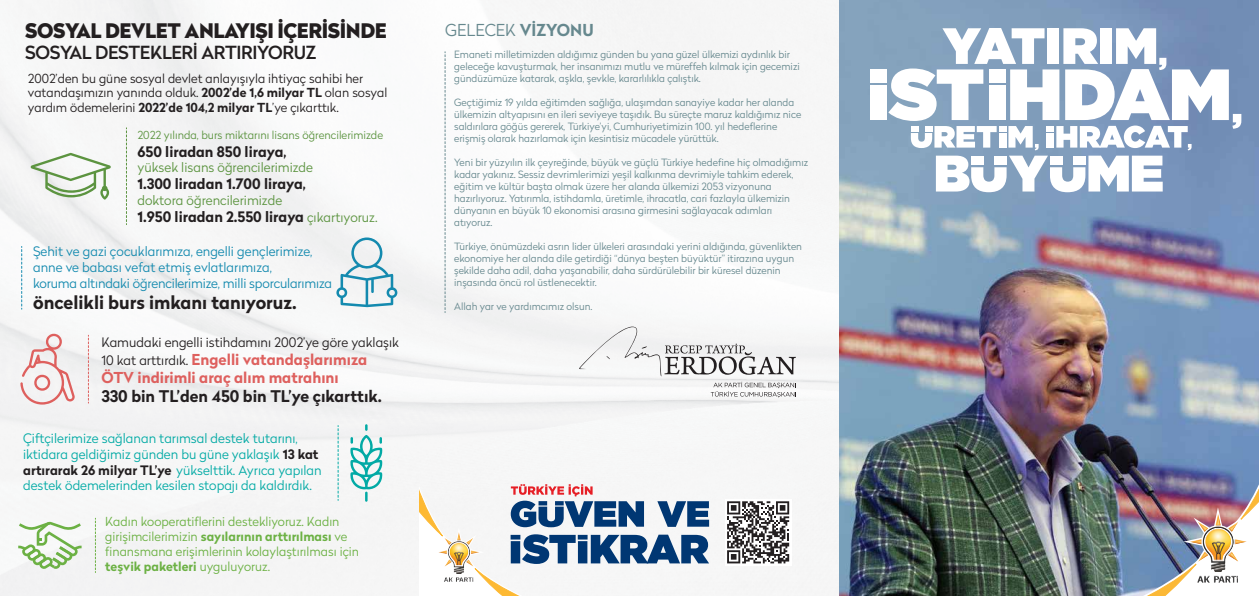
<style>
.page{position:relative;width:1259px;height:596px;background:#fff}
.page>*{position:absolute;margin:0;border:0;box-sizing:border-box;transform-origin:0 0}
.t1{font:900 20px "Radikal";letter-spacing:-.02em;color:#231f20}
.t2{font:700 18px "Radikal";color:#231f20}
.t3{font:500 18px "Radikal";letter-spacing:-.02em;color:#231f20}
.t4{font:300 16.4px "Radikal";color:#66888e}
.t5{font:700 16px "Radikal";color:#231f20}
.t6{font:700 15px/18px "Radikal";color:#de605e}
.t7{font:700 14.4px "Radikal";color:#231f20}
.t8{font:300 13px/15.6px "Radikal";color:#02aaa5}
.t9{font:300 13px/15.6px "Radikal";color:#148aaf}
.t10{font:300 13px "Radikal";color:#5c9440}
.t11{font:300 13px "Radikal";color:#231f20}
.t12{font:300 12.4px/14.9px "Radikal";color:#231f20}
.t13{font:300 12.4px/14.9px "Radikal";color:#6cb144}
.t14{font:300 11px "Radikal";color:#5c9440}
.t15{font:300 10px/12px "Radikal";color:#66888e}
.s1{font-weight:700}
.s2{font-weight:300;font-size:13px;color:#5c9440}
.s3{font-weight:300;font-size:13px;color:#231f20}
.s4{font-weight:700;color:#231f20}
</style>
<div class="page">
<div style="left:0;top:0;width:839px;height:595px;background:#f6f6f6"></div>
<svg style="left:444px;top:52px;width:1px;height:260px"></svg>
<svg style="left:21px;top:246px;width:1px;height:63px"></svg>
<svg style="left:126px;top:128px;width:1px;height:96px"></svg>
<svg style="left:31px;top:153px;width:80px;height:46px"></svg>
<svg style="left:88px;top:335px;width:1px;height:68px"></svg>
<svg style="left:336px;top:237px;width:61px;height:70px"></svg>
<svg style="left:338px;top:425px;width:1px;height:75px"></svg>
<svg style="left:419px;top:431px;width:290px;height:164px"></svg>
<svg style="left:725px;top:499px;width:66px;height:66px"></svg>
<svg style="left:727px;top:501px;width:62px;height:62px"></svg>
<svg style="left:20px;top:333px;width:55px;height:71px"></svg>
<svg style="left:95px;top:518px;width:1px;height:54px"></svg>
<svg style="left:350px;top:424px;width:33px;height:77px"></svg>
<svg style="left:18px;top:521px;width:64px;height:47px"></svg>
<svg style="left:579px;top:326px;width:217px;height:71px"></svg>
<img style="left:839px;top:0;width:420px;height:595px">
<img style="left:1107px;top:444px;width:152px;height:151px">
<div style="left:869px;top:69px;width:17px;height:14px;background:#fff"></div>
<div style="left:869px;top:86px;width:17px;height:34px;background:#fff"></div>
<svg style="left:888px;top:28px;width:353px;height:164px"></svg>
<h1 class="t1" style="left:25px;top:15px;width:363px">SOSYAL DEVLET ANLAYIŞI İÇERİSİNDE</h1>
<h2 class="t3" style="left:25px;top:40px;width:292px">SOSYAL DESTEKLERİ ARTIRIYORUZ</h2>
<p class="t12" style="left:28px;top:70px;width:361px">2002’den bu güne sosyal devlet anlayışıyla ihtiyaç sahibi her vatandaşımızın yanında olduk. <span class="s1">2002’de 1,6 milyar TL</span> olan sosyal yardım ödemelerini <span class="s1">2022’de 104,2 milyar TL</span>’ye çıkarttık.</p>
<p class="t14" style="left:137px;top:127px;width:247px">2022 yılında, burs miktarını lisans öğrencilerimizde</p>
<h3 class="t7" style="left:137px;top:141px;width:151px">650 liradan 850 liraya,</h3>
<h3 class="t10" style="left:137px;top:158px;width:177px">yüksek lisans öğrencilerimizde</h3>
<h3 class="t7" style="left:137px;top:173px;width:170px">1.300 liradan 1.700 liraya,</h3>
<h3 class="t10" style="left:137px;top:191px;width:146px">doktora öğrencilerimizde</h3>
<h3 class="t7" style="left:137px;top:206px;width:242px">1.950 liradan 2.550 liraya <span class="s2">çıkartıyoruz.</span></h3>
<h3 class="t9" style="left:33px;top:243px;width:301px">Şehit ve gazi çocuklarımıza, engelli gençlerimize, anne ve babası vefat etmiş evlatlarımıza,<br>koruma altındaki öğrencilerimize, milli sporcularımıza</h3>
<h2 class="t2" style="left:33px;top:289px;width:265px">öncelikli burs imkanı tanıyoruz.</h2>
<h3 class="t11" style="left:101px;top:333px;width:299px">Kamudaki engelli istihdamını 2002’ye göre yaklaşık</h3>
<h3 class="t6" style="left:101px;top:350px;width:267px"><span class="s3">10 kat arttırdık.</span> Engelli vatandaşlarımıza<br>ÖTV indirimli araç alım matrahını</h3>
<h3 class="t5" style="left:101px;top:384px;width:282px">330 bin TL’den 450 bin TL’ye çıkarttık.</h3>
<h3 class="t8" style="left:23px;top:430px;width:300px">Çiftçilerimize sağlanan tarımsal destek tutarını, iktidara geldiğimiz günden bu güne yaklaşık <span class="s4">13 kat artırarak 26 milyar TL’ye</span> yükselttik. Ayrıca yapılan destek ödemelerinden kesilen stopajı da kaldırdık.</h3>
<p class="t13" style="left:105px;top:514px;width:255px">Kadın kooperatiflerini destekliyoruz. Kadın girişimcilerimizin <span class="s1">sayılarının arttırılması</span> ve finansmana erişimlerinin kolaylaştırılması için <span class="s1">teşvik paketleri</span> uyguluyoruz.</p>
<h3 class="t4" style="left:445px;top:19px;width:150px">GELECEK <span class="s1">VİZYONU</span></h3>
<p class="t15" style="left:454px;top:48px;width:347px">Emaneti milletimizden aldığımız günden bu yana güzel ülkemizi aydınlık bir geleceğe kavuşturmak, her insanımızı mutlu ve müreffeh kılmak için gecemizi gündüzümüze katarak, aşkla, şevkle, kararlılıkla çalıştık.</p>
<p class="t15" style="left:454px;top:96px;width:348px">Geçtiğimiz 19 yılda eğitimden sağlığa, ulaşımdan sanayiye kadar her alanda ülkemizin altyapısını en ileri seviyeye taşıdık. Bu süreçte maruz kaldığımız nice saldırılara göğüs gererek, Türkiye’yi, Cumhuriyetimizin 100. yıl hedeflerine erişmiş olarak hazırlamak için kesintisiz mücadele yürüttük.</p>
<p class="t15" style="left:454px;top:156px;width:355px">Yeni bir yüzyılın ilk çeyreğinde, büyük ve güçlü Türkiye hedefine hiç olmadığımız kadar yakınız. Sessiz devrimlerimizi yeşil kalkınma devrimiyle tahkim ederek, eğitim ve kültür başta olmak üzere her alanda ülkemizi 2053 vizyonuna hazırlıyoruz. Yatırımla, istihdamla, üretimle, ihracatla, cari fazlayla ülkemizin dünyanın en büyük 10 ekonomisi arasına girmesini sağlayacak adımları atıyoruz.</p>
<p class="t15" style="left:454px;top:240px;width:349px">Türkiye, önümüzdeki asrın lider ülkeleri arasındaki yerini aldığında, güvenlikten ekonomiye her alanda dile getirdiği “dünya beşten büyüktür” itirazına uygun şekilde daha adil, daha yaşanabilir, daha sürdürülebilir bir küresel düzenin inşasında öncü rol üstlenecektir.</p>
<p class="t15" style="left:454px;top:300px;width:140px">Allah yar ve yardımcımız olsun.</p>
</div>
